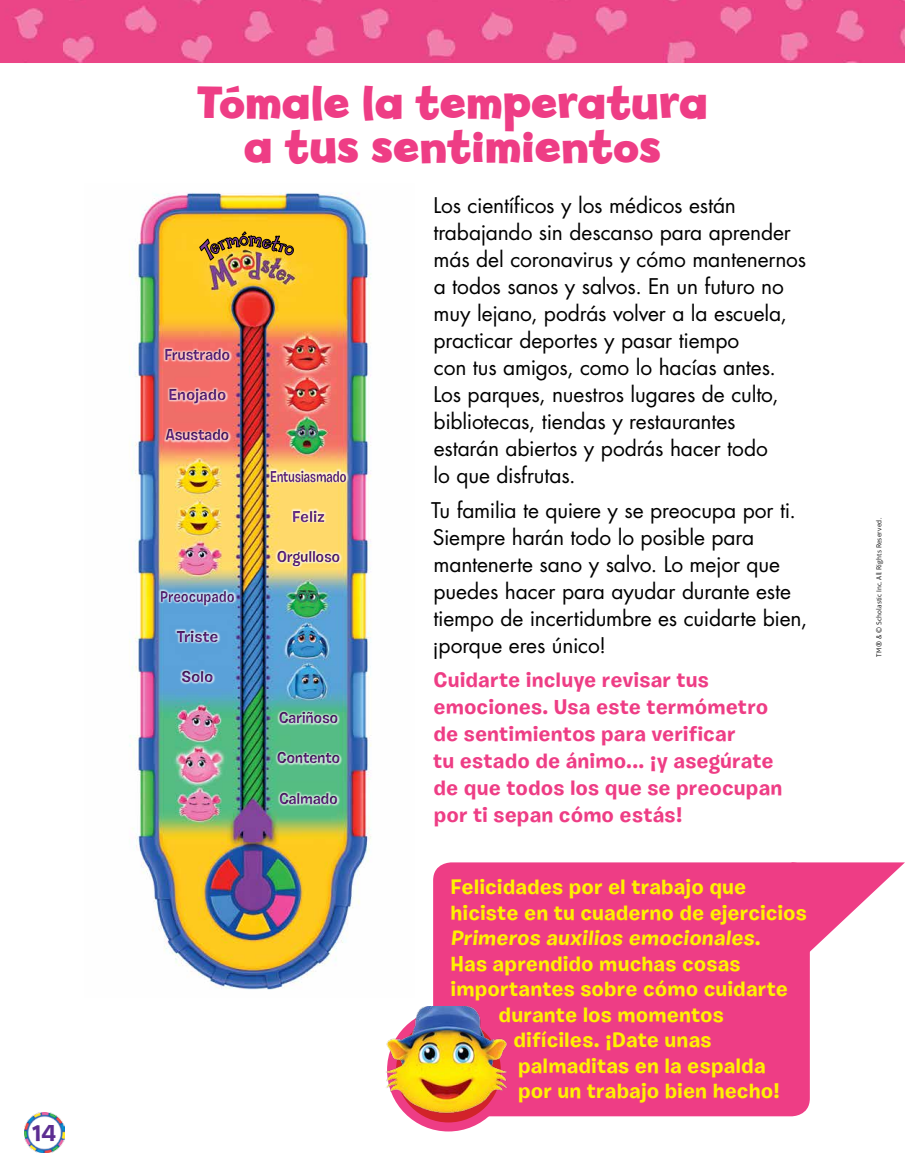
<style>
.page{position:relative;width:905px;height:1175px;background:#fff}
.page>*{position:absolute;margin:0;border:0;box-sizing:border-box;transform-origin:0 0}
.t1{font:700 45px/43.5px "Billy";color:#ee3d85;text-align:center}
.t2{font:700 24px "Burbank Small";color:#5c2d91}
.t3{font:21px/27px "Futura Std";letter-spacing:-.01em;color:#000}
.t4{font:700 21px "Burbank Small";letter-spacing:.005em;color:#fff200}
.t5{font:700 21px/27px "Burbank Small";letter-spacing:.005em;color:#ee3d85}
.t6{font:700 15.75px "Burbank Small";letter-spacing:-.03em;color:#6f2c91;scale:.95 1}
.t7{font:700 15.75px "Burbank Small";letter-spacing:-.03em;color:#6f2c91}
.t8{font:700 15.75px "Burbank Small";letter-spacing:-.03em;color:#6f2c91;scale:.78 1}
.t9{font:700 15.75px "Burbank Small";letter-spacing:-.03em;color:#6f2c91;scale:.85 1}
.t10{font:700 15.75px "Burbank Small";letter-spacing:-.01em;color:#6f2c91}
.t11{font:300 7.35px "Aptifer Sans LT Pro";letter-spacing:.02em;color:#000}
</style>
<div class="page">
<img style="left:0;top:0;width:904px;height:63px">
<img style="left:129px;top:192px;width:243px;height:798px">
<div style="left:137px;top:343px;width:120px;height:344px;background:#000;opacity:.44"></div>
<div style="left:248px;top:465px;width:120px;height:344px;background:#000;opacity:.44"></div>
<svg style="left:198px;top:232px;width:96px;height:29px;background:#b98f2d"></svg>
<div style="left:433px;top:862px;width:376px;height:254px;background:#ee3d85;border-radius:18px"></div>
<svg style="left:791px;top:862px;width:113px;height:107px"></svg>
<img style="left:386px;top:1006px;width:127px;height:124px">
<img style="left:25px;top:1112px;width:39px;height:40px">
<p class="t2" style="left:32px;top:1117px;width:26px">14</p>
<h1 class="t1" style="left:197px;top:81px;width:512px">Tómale la temperatura a tus sentimientos</h1>
<p class="t6" style="left:165px;top:345px;width:71px">Frustrado</p>
<p class="t10" style="left:168px;top:385px;width:60px">Enojado</p>
<p class="t6" style="left:165px;top:425px;width:69px">Asustado</p>
<p class="t9" style="left:160px;top:586px;width:89px">Preocupado</p>
<p class="t7" style="left:176px;top:626px;width:44px">Triste</p>
<p class="t7" style="left:181px;top:667px;width:34px">Solo</p>
<p class="t8" style="left:270px;top:466px;width:100px">Entusiasmado</p>
<p class="t7" style="left:292px;top:506px;width:35px">Feliz</p>
<p class="t6" style="left:277px;top:547px;width:68px">Orgulloso</p>
<p class="t6" style="left:279px;top:708px;width:64px">Cariñoso</p>
<p class="t6" style="left:277px;top:748px;width:68px">Contento</p>
<p class="t6" style="left:279px;top:788px;width:64px">Calmado</p>
<p class="t3" style="left:433px;top:192px;width:374px">Los científicos y los médicos están trabajando sin descanso para aprender más del coronavirus y cómo mantenernos a todos sanos y salvos. En un futuro no muy lejano, podrás volver a la escuela, practicar deportes y pasar tiempo<br>con tus amigos, como lo hacías antes.<br>Los parques, nuestros lugares de culto, bibliotecas, tiendas y restaurantes<br>estarán abiertos y podrás hacer todo<br>lo que disfrutas.</p>
<p class="t3" style="left:431px;top:497px;width:377px">Tu familia te quiere y se preocupa por ti.<br>Siempre harán todo lo posible para mantenerte sano y salvo. Lo mejor que puedes hacer para ayudar durante este tiempo de incertidumbre es cuidarte bien, ¡porque eres único!</p>
<p class="t5" style="left:433px;top:666px;width:351px">Cuidarte incluye revisar tus emociones. Usa este termómetro de sentimientos para verificar<br>tu estado de ánimo... ¡y asegúrate de que todos los que se preocupan por ti sepan cómo estás!</p>
<p class="t4" style="left:450px;top:874px;width:297px">Felicidades por el trabajo que</p>
<p class="t4" style="left:450px;top:899px;width:358px">hiciste en tu cuaderno de ejercicios</p>
<p class="t4" style="left:450px;top:924px;width:311px">Primeros auxilios emocionales.</p>
<p class="t4" style="left:450px;top:950px;width:291px">Has aprendido muchas cosas</p>
<p class="t4" style="left:450px;top:975px;width:339px">importantes sobre cómo cuidarte</p>
<p class="t4" style="left:498px;top:1001px;width:227px">durante los momentos</p>
<p class="t4" style="left:513px;top:1026px;width:199px">difíciles. ¡Date unas</p>
<p class="t4" style="left:518px;top:1052px;width:249px">palmaditas en la espalda</p>
<p class="t4" style="left:518px;top:1077px;width:263px">por un trabajo bien hecho!</p>
<p class="t11" style="left:874px;top:657px;width:141px;rotate:-90deg">TM ® &amp; © Scholastic Inc. All Rights Reserved.</p>
</div>
